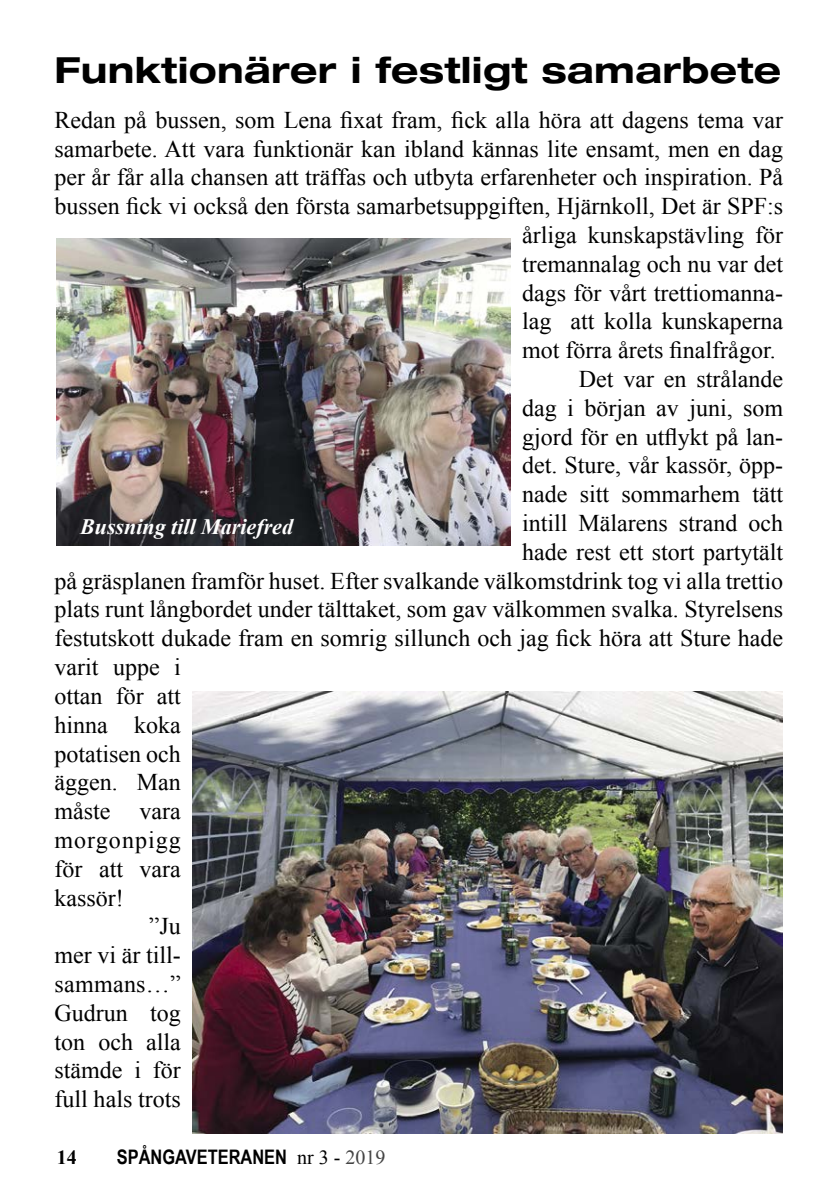
<style>
.page{position:relative;width:840px;height:1191px;background:#fff}
.page>*{position:absolute;margin:0;border:0;box-sizing:border-box;transform-origin:0 0}
.t1{font:700 expanded 36px "Helvetica Neue LT Pro";letter-spacing:.01em;color:#000}
.t2{font:24px "Times New Roman";color:#000}
.t3{font:24px "Times New Roman";letter-spacing:.045em;color:#000}
.t4{font:italic 700 22px "Times New Roman";color:#fff}
.t5{font:700 20px "Arial Narrow";color:#000}
.t6{font:700 20px "Times New Roman";color:#000}
.s1{font-family:"Times New Roman";font-weight:400}
.s2{font-family:"Times New Roman";font-weight:400;color:#444}
</style>
<div class="page">
<img style="left:192px;top:691px;width:590px;height:442px">
<img style="left:57px;top:238px;width:453px;height:307px">
<h1 class="t1" style="left:54px;top:47px;width:728px">Funktionärer i festligt samarbete</h1>
<p class="t2" style="left:54px;top:103px;width:730px">Redan på bussen, som Lena fixat fram, fick alla höra att dagens tema var</p>
<p class="t2" style="left:54px;top:132px;width:730px">samarbete. Att vara funktionär kan ibland kännas lite ensamt, men en dag</p>
<p class="t2" style="left:54px;top:161px;width:730px">per år får alla chansen att träffas och utbyta erfarenheter och inspiration. På</p>
<p class="t2" style="left:54px;top:190px;width:729px">bussen fick vi också den första samarbetsuppgiften, Hjärnkoll, Det är SPF:s</p>
<p class="t2" style="left:522px;top:219px;width:262px">årliga kunskapstävling för</p>
<p class="t2" style="left:522px;top:247px;width:262px">tremannalag och nu var det</p>
<p class="t2" style="left:522px;top:276px;width:262px">dags för vårt trettiomanna-</p>
<p class="t2" style="left:522px;top:305px;width:262px">lag att kolla kunskaperna</p>
<p class="t2" style="left:522px;top:334px;width:255px">mot förra årets finalfrågor.</p>
<p class="t2" style="left:578px;top:363px;width:206px">Det var en strålande</p>
<p class="t2" style="left:522px;top:391px;width:262px">dag i början av juni, som</p>
<p class="t2" style="left:522px;top:420px;width:262px">gjord för en utflykt på lan-</p>
<p class="t2" style="left:522px;top:449px;width:262px">det. Sture, vår kassör, öpp-</p>
<p class="t2" style="left:522px;top:478px;width:262px">nade sitt sommarhem tätt</p>
<p class="t2" style="left:522px;top:507px;width:262px">intill Mälarens strand och</p>
<p class="t2" style="left:522px;top:535px;width:262px">hade rest ett stort partytält</p>
<p class="t2" style="left:54px;top:564px;width:730px">på gräsplanen framför huset. Efter svalkande välkomstdrink tog vi alla trettio</p>
<p class="t2" style="left:54px;top:593px;width:730px">plats runt långbordet under tälttaket, som gav välkommen svalka. Styrelsens</p>
<p class="t2" style="left:54px;top:622px;width:730px">festutskott dukade fram en somrig sillunch och jag fick höra att Sture hade</p>
<p class="t2" style="left:54px;top:651px;width:128px">varit uppe i</p>
<p class="t2" style="left:54px;top:679px;width:128px">ottan för att</p>
<p class="t2" style="left:54px;top:708px;width:128px">hinna koka</p>
<p class="t2" style="left:54px;top:737px;width:128px">potatisen och</p>
<p class="t2" style="left:54px;top:766px;width:128px">äggen. Man</p>
<p class="t2" style="left:54px;top:795px;width:128px">måste vara</p>
<p class="t3" style="left:54px;top:823px;width:128px">morgonpigg</p>
<p class="t2" style="left:54px;top:852px;width:128px">för att vara</p>
<p class="t2" style="left:54px;top:881px;width:71px">kassör!</p>
<p class="t2" style="left:149px;top:910px;width:33px">”Ju</p>
<p class="t2" style="left:54px;top:939px;width:128px">mer vi är till-</p>
<p class="t2" style="left:54px;top:967px;width:128px">sammans…”</p>
<p class="t2" style="left:54px;top:996px;width:128px">Gudrun tog</p>
<p class="t2" style="left:54px;top:1025px;width:128px">ton och alla</p>
<p class="t2" style="left:54px;top:1054px;width:128px">stämde i för</p>
<p class="t2" style="left:54px;top:1083px;width:128px">full hals trots</p>
<p class="t4" style="left:80px;top:511px;width:214px">Bussning till Mariefred</p>
<p class="t6" style="left:57px;top:1143px;width:21px">14</p>
<p class="t5" style="left:117px;top:1145px;width:270px">SPÅNGAVETERANEN <span class="s1">nr 3 -</span> <span class="s2">2019</span></p>
</div>
